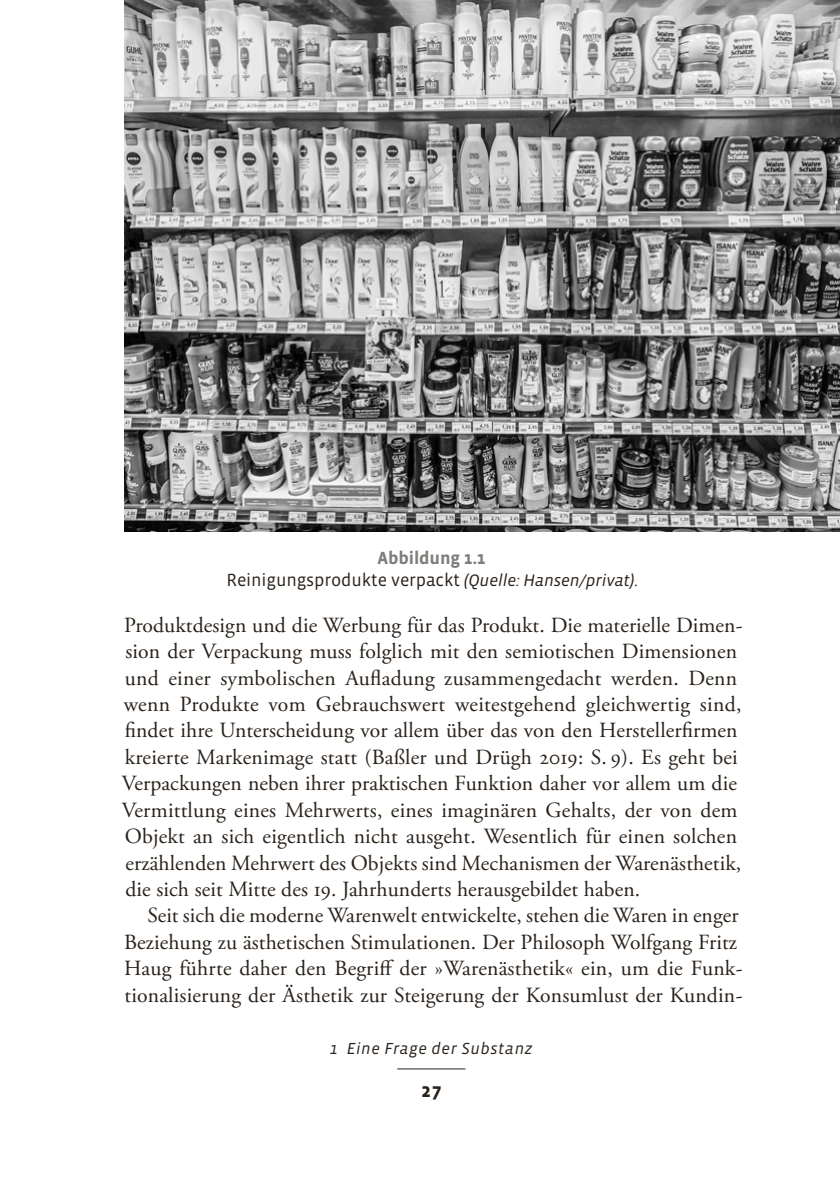
<style>
.page{position:relative;width:840px;height:1191px;background:#fff}
.page>*{position:absolute;margin:0;border:0;box-sizing:border-box;transform-origin:0 0}
.fliess_stumpf{font:21.6px/26.4px "Adobe Garamond Pro";letter-spacing:.01em;color:#29211a}
.fliess_eez{font:21.6px/26.4px "Adobe Garamond Pro";letter-spacing:.005em;color:#29211a}
.t1{font:700 19.6px "Vista Sans OTCE";color:#29211a}
.BU{font:18px/22px "Vista Sans OTCE";letter-spacing:-.01em;color:#29211a;text-align:center}
.t2{font:italic 16.4px "Vista Sans OTCE";letter-spacing:.035em;color:#29211a}
.s1{font-weight:700;color:#7f7c7a}
.s2{font-style:italic;font-size:17px}
</style>
<div class="page">
<hr style="left:397px;top:1068px;width:68px;height:1px;background:#29211a">
<img style="left:125px;top:0;width:714px;height:531px">
<p class="BU" style="left:226px;top:547px;width:413px"><span class="s1">Abbildung 1.1<br></span>Reinigungsprodukte verpackt <span class="s2">(Quelle: Hansen/privat)</span>.</p>
<p class="fliess_stumpf" style="left:122px;top:612px;width:622px">Produktdesign und die Werbung für das Produkt. Die materielle Dimen&shy;sion der Verpackung muss folglich mit den semiotischen Dimensionen und einer symbolischen Aufladung zusammengedacht werden. Denn wenn Produkte vom Gebrauchswert weitestgehend gleichwertig sind, findet ihre Unterscheidung vor allem über das von den Herstellerfirmen kreierte Markenimage statt (Baßler und Drügh 2019: S. 9). Es geht bei Verpackungen neben ihrer praktischen Funktion daher vor allem um die Vermittlung eines Mehrwerts, eines imaginären Gehalts, der von dem Objekt an sich eigentlich nicht ausgeht. Wesentlich für einen solchen erzählenden Mehrwert des Objekts sind Mechanismen der Warenästhetik, die sich seit Mitte des 19. Jahrhunderts herausgebildet haben.</p>
<p class="fliess_eez" style="left:124px;top:903px;width:619px;text-indent:23px">Seit sich die moderne Warenwelt entwickelte, stehen die Waren in enger Beziehung zu ästhetischen Stimulationen. Der Philosoph Wolfgang Fritz Haug führte daher den Begriff der »Warenästhetik« ein, um die Funk&shy;tionalisierung der Ästhetik zur Steigerung der Konsumlust der Kundin-</p>
<p class="t2" style="left:330px;top:1039px;width:204px">1 Eine Frage der Substanz</p>
<p class="t1" style="left:421px;top:1079px;width:22px">27</p>
</div>
